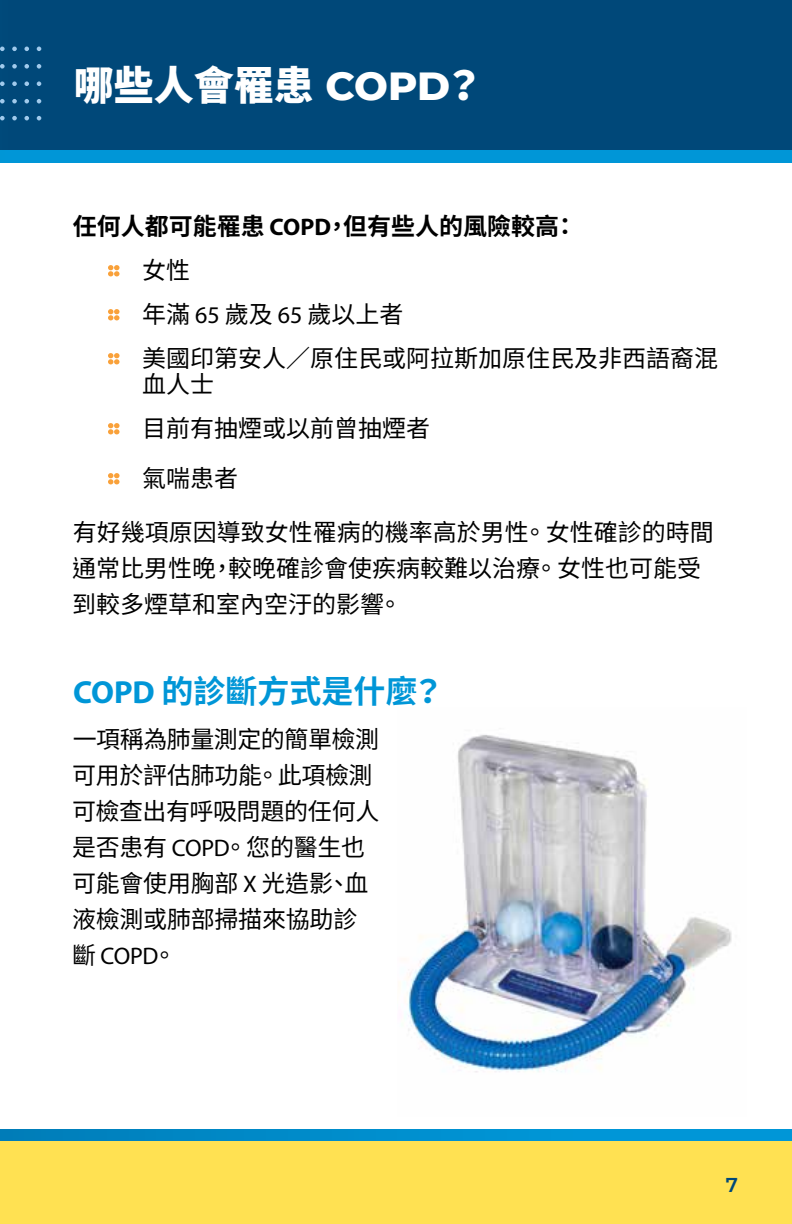
<style>
.page{position:relative;width:792px;height:1224px;background:#fff}
.page>*{position:absolute;margin:0;border:0;box-sizing:border-box;transform-origin:0 0}
.t1{font:900 40px "Noto Sans CJ Ktc";color:#fff}
.t2{font:700 32px "Noto Sans CJ Ktc";color:#0096d7}
.t3{font:24px/36px "Noto Sans CJ Ktc";color:#000}
.t4{font:600 20px "Montserrat";color:#004879}
.s1{font-family:"Montserrat";font-weight:800}
.s2{font-weight:700}
.s3{font-family:"Myriad Pro";font-weight:700}
.s4{font-family:"Myriad Pro"}
</style>
<div class="page">
<div style="left:0;top:0;width:792px;height:153px;background:#004879"></div>
<div style="left:0;top:151px;width:792px;height:11px;background:#0096d7"></div>
<div style="left:0;top:1135px;width:792px;height:89px;background:#ffe152"></div>
<svg style="left:24px;top:64px;width:5px;height:5px"></svg>
<svg style="left:24px;top:81px;width:5px;height:5px"></svg>
<svg style="left:24px;top:99px;width:5px;height:5px"></svg>
<svg style="left:24px;top:47px;width:5px;height:4px"></svg>
<svg style="left:37px;top:64px;width:4px;height:5px"></svg>
<svg style="left:37px;top:81px;width:4px;height:5px"></svg>
<svg style="left:37px;top:99px;width:4px;height:5px"></svg>
<svg style="left:37px;top:47px;width:4px;height:4px"></svg>
<svg style="left:0;top:64px;width:5px;height:5px"></svg>
<svg style="left:0;top:81px;width:5px;height:5px"></svg>
<svg style="left:0;top:99px;width:5px;height:5px"></svg>
<svg style="left:0;top:47px;width:5px;height:4px"></svg>
<svg style="left:12px;top:64px;width:5px;height:5px"></svg>
<svg style="left:12px;top:81px;width:5px;height:5px"></svg>
<svg style="left:12px;top:99px;width:5px;height:5px"></svg>
<svg style="left:12px;top:47px;width:5px;height:4px"></svg>
<svg style="left:24px;top:116px;width:5px;height:4px"></svg>
<svg style="left:37px;top:116px;width:4px;height:4px"></svg>
<svg style="left:0;top:116px;width:5px;height:4px"></svg>
<svg style="left:12px;top:116px;width:5px;height:4px"></svg>
<svg style="left:0;top:1129px;width:792px;height:12px;background:#008dcc"></svg>
<svg style="left:108px;top:265px;width:12px;height:11px"></svg>
<svg style="left:108px;top:309px;width:12px;height:11px"></svg>
<svg style="left:108px;top:353px;width:12px;height:11px"></svg>
<svg style="left:108px;top:423px;width:12px;height:11px"></svg>
<svg style="left:108px;top:473px;width:12px;height:11px"></svg>
<img style="left:399px;top:734px;width:333px;height:339px">
<h2 class="t1" style="left:74px;top:63px;width:412px">哪些人會罹患 <span class="s1">COPD</span>？</h2>
<p class="t3" style="left:142px;top:205px;width:577px;line-height:44px;text-indent:-69px"><span class="s2">任何人都可能罹患</span> <span class="s3">COPD</span><span class="s2">，但有些人的風險較高：<br></span>女性<br>年滿 <span class="s4">65</span> 歲及 <span class="s4">65</span> 歲以上者<br>美國印第安人／原住民或阿拉斯加原住民及非西語裔混</p>
<p class="t3" style="left:142px;top:363px;width:289px;line-height:44px">血人士<br>目前有抽煙或以前曾抽煙者</p>
<p class="t3" style="left:142px;top:461px;width:97px">氣喘患者</p>
<p class="t3" style="left:72px;top:515px;width:643px">有好幾項原因導致女性罹病的機率高於男性。女性確診的時間通常比男性晚，較晚確診會使疾病較難以治療。女性也可能受到較多煙草和室內空汙的影響。</p>
<h3 class="t2" style="left:73px;top:673px;width:373px"><span class="s4">COPD</span> 的診斷方式是什麼？</h3>
<p class="t3" style="left:72px;top:722px;width:309px">一項稱為肺量測定的簡單檢測可用於評估肺功能。此項檢測可檢查出有呼吸問題的任何人是否患有 <span class="s4">COPD</span>。您的醫生也可能會使用胸部 <span class="s4">X</span> 光造影、血液檢測或肺部掃描來協助診斷 <span class="s4">COPD</span>。</p>
<p class="t4" style="left:726px;top:1171px;width:14px">7</p>
</div>
